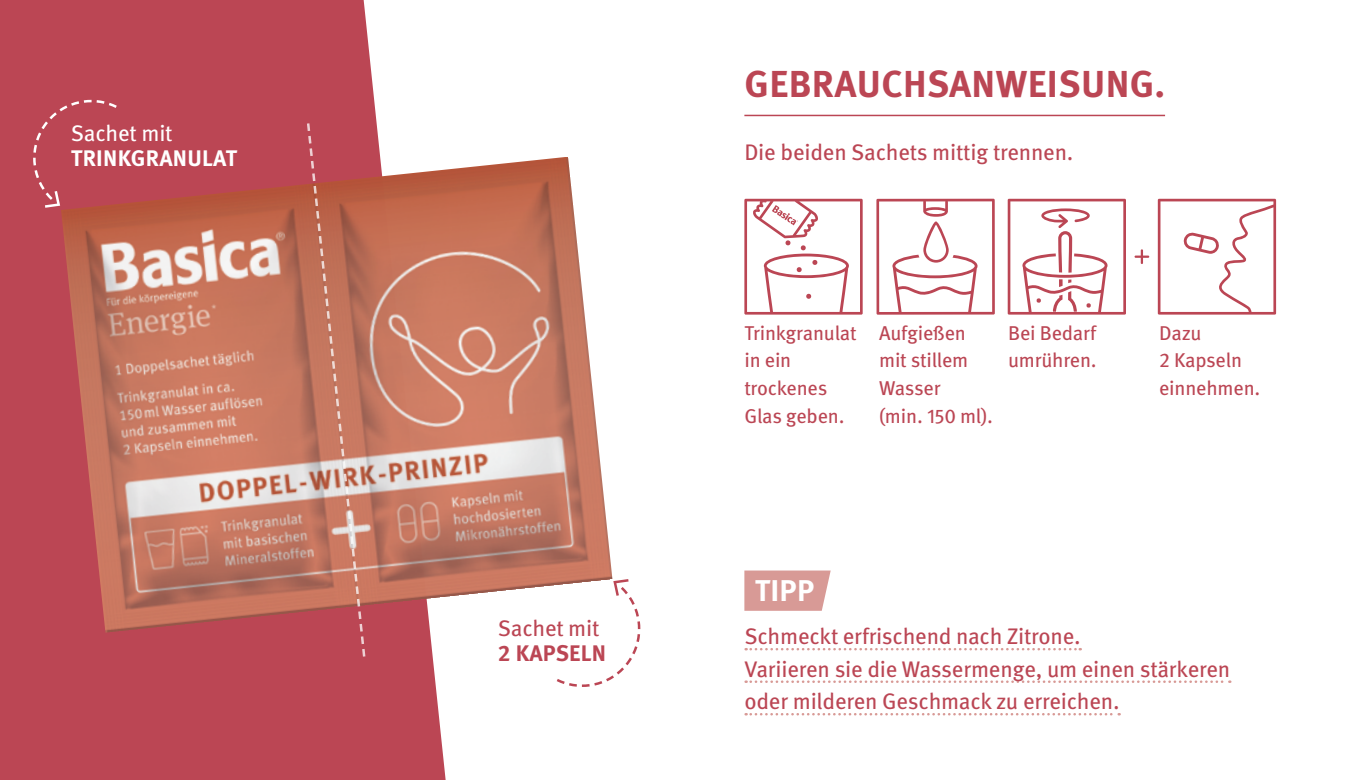
<style>
.page{position:relative;width:1347px;height:780px;background:#fff}
.page>*{position:absolute;margin:0;border:0;box-sizing:border-box;transform-origin:0 0}
.t1{font:700 37.5px "Meta Pro";letter-spacing:.01em;color:#bb4654}
.t2{font:700 30px "Meta Pro";color:#fff}
.t3{font:22.5px/32.5px "Meta Pro";letter-spacing:-.01em;color:#bb4654}
.t4{font:700 22.5px "Meta Pro";letter-spacing:.01em;color:#fff}
.t5{font:22.5px "Meta Pro";letter-spacing:-.01em;color:#fff}
.t6{font:700 22.5px "Meta Pro";letter-spacing:.01em;color:#bb4654}
.t7{font:20px/27.5px "Meta Pro";letter-spacing:-.01em;color:#bb4654}
</style>
<div class="page">
<svg style="left:0;top:0;width:445px;height:780px;background:#c05561"></svg>
<img style="left:61px;top:157px;width:551px;height:475px">
<svg style="left:305px;top:121px;width:62px;height:538px;background:#c07062"></svg>
<hr style="left:744px;top:115px;width:421px;height:1px;background:#bb4654">
<svg style="left:744px;top:199px;width:118px;height:115px"></svg>
<svg style="left:1157px;top:199px;width:119px;height:115px"></svg>
<svg style="left:1007px;top:199px;width:119px;height:115px"></svg>
<svg style="left:1134px;top:249px;width:15px;height:15px"></svg>
<svg style="left:876px;top:199px;width:118px;height:115px"></svg>
<svg style="left:745px;top:648px;width:335px;height:2px"></svg>
<svg style="left:745px;top:680px;width:485px;height:3px"></svg>
<svg style="left:745px;top:713px;width:374px;height:2px"></svg>
<svg style="left:744px;top:570px;width:86px;height:40px;background:#daa09c"></svg>
<svg style="left:556px;top:579px;width:84px;height:108px"></svg>
<div style="left:33px;top:100px;width:84px;height:108px;background:#bb4654"></div>
<p class="t5" style="left:71px;top:116px;width:103px">Sachet mit</p>
<p class="t4" style="left:71px;top:141px;width:167px">TRINKGRANULAT</p>
<p class="t3" style="left:498px;top:610px;width:103px">Sachet mit</p>
<p class="t6" style="left:498px;top:635px;width:110px">2 KAPSELN</p>
<h1 class="t1" style="left:744px;top:55px;width:422px">GEBRAUCHSANWEISUNG.</h1>
<p class="t3" style="left:744px;top:134px;width:330px">Die beiden Sachets mittig trennen.</p>
<p class="t7" style="left:744px;top:318px;width:114px">Trinkgranulat in ein trockenes<br>Glas geben.</p>
<p class="t7" style="left:879px;top:318px;width:115px">Aufgießen mit stillem<br>Wasser<br>(min. 150 ml).</p>
<p class="t7" style="left:1008px;top:318px;width:90px">Bei Bedarf umrühren.</p>
<p class="t7" style="left:1159px;top:318px;width:103px">Dazu<br>2 Kapseln einnehmen.</p>
<h2 class="t2" style="left:755px;top:567px;width:61px">TIPP</h2>
<p class="t3" style="left:744px;top:618px;width:487px">Schmeckt erfrischend nach Zitrone.<br>Variieren sie die Wassermenge, um einen stärkeren oder milderen Geschmack zu erreichen.</p>
</div>
